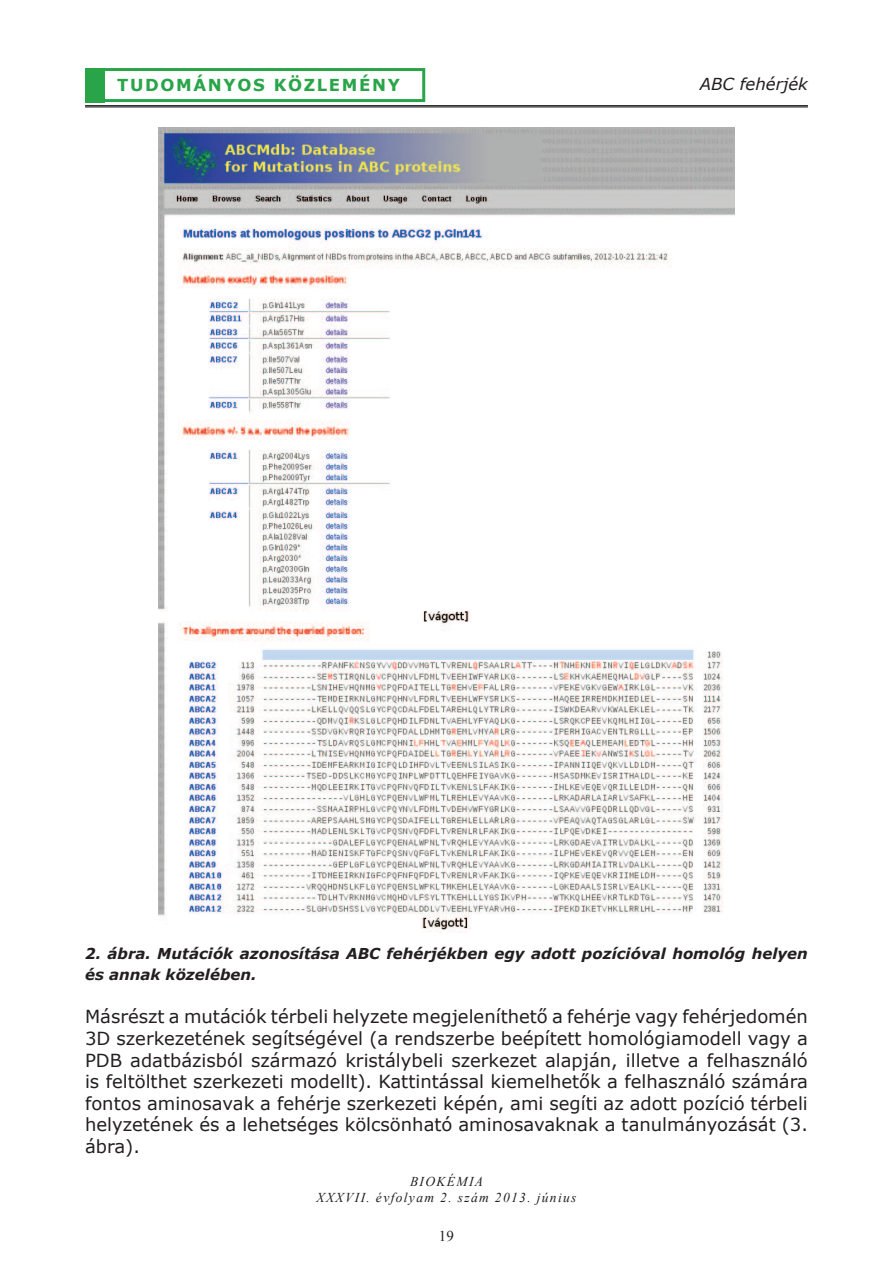
<style>
.page{position:relative;width:893px;height:1263px;background:#fff}
.page>*{position:absolute;margin:0;border:0;box-sizing:border-box;transform-origin:0 0}
.t1{font:18px/21.6px "Verdana";color:#231f20;text-align:justify}
.t2{font:700 16.5px "Verdana";letter-spacing:.1em;color:#29a449}
.t3{font:italic 16.5px "Verdana";color:#231f20}
.t4{font:italic 700 15px/21.6px "Verdana";color:#231f20}
.t5{font:15px "Times New Roman";color:#231f20}
.t6{font:italic 13.5px/16.2px "Times New Roman";letter-spacing:.1em;color:#231f20;text-align:center}
</style>
<div class="page">
<hr style="left:85px;top:105px;width:723px;height:1px;background:#040503">
<hr style="left:85px;top:107px;width:723px;height:1px;background:#040503">
<img style="left:158px;top:128px;width:577px;height:804px">
<div style="left:85px;top:68px;width:340px;height:34px;border:3px solid #29a449"></div>
<div style="left:85px;top:68px;width:19px;height:34px;background:#29a449"></div>
<p class="t2" style="left:117px;top:74px;width:284px">TUDOMÁNYOS KÖZLEMÉNY</p>
<p class="t3" style="left:700px;top:73px;width:110px">ABC fehérjék</p>
<p class="t4" style="left:85px;top:942px;width:724px">2. ábra. Mutációk azonosítása ABC fehérjékben egy adott pozícióval homológ helyen és annak közelében.</p>
<p class="t1" style="left:85px;top:1006px;width:724px">Másrészt a mutációk térbeli helyzete megjeleníthető a fehérje vagy fehérjedomén 3D szerkezetének segítségével (a rendszerbe beépített homológiamodell vagy a PDB adatbázisból származó kristálybeli szerkezet alapján, illetve a felhasználó is feltölthet szerkezeti modellt). Kattintással kiemelhetők a felhasználó számára fontos aminosavak a fehérje szerkezeti képén, ami segíti az adott pozíció térbeli helyzetének és a lehetséges kölcsönható aminosavaknak a tanulmányozását (3. ábra).</p>
<p class="t6" style="left:316px;top:1173px;width:262px">BIOKÉMIA<br>XXXVII. évfolyam 2. szám 2013. június</p>
<p class="t5" style="left:439px;top:1225px;width:16px">19</p>
</div>
